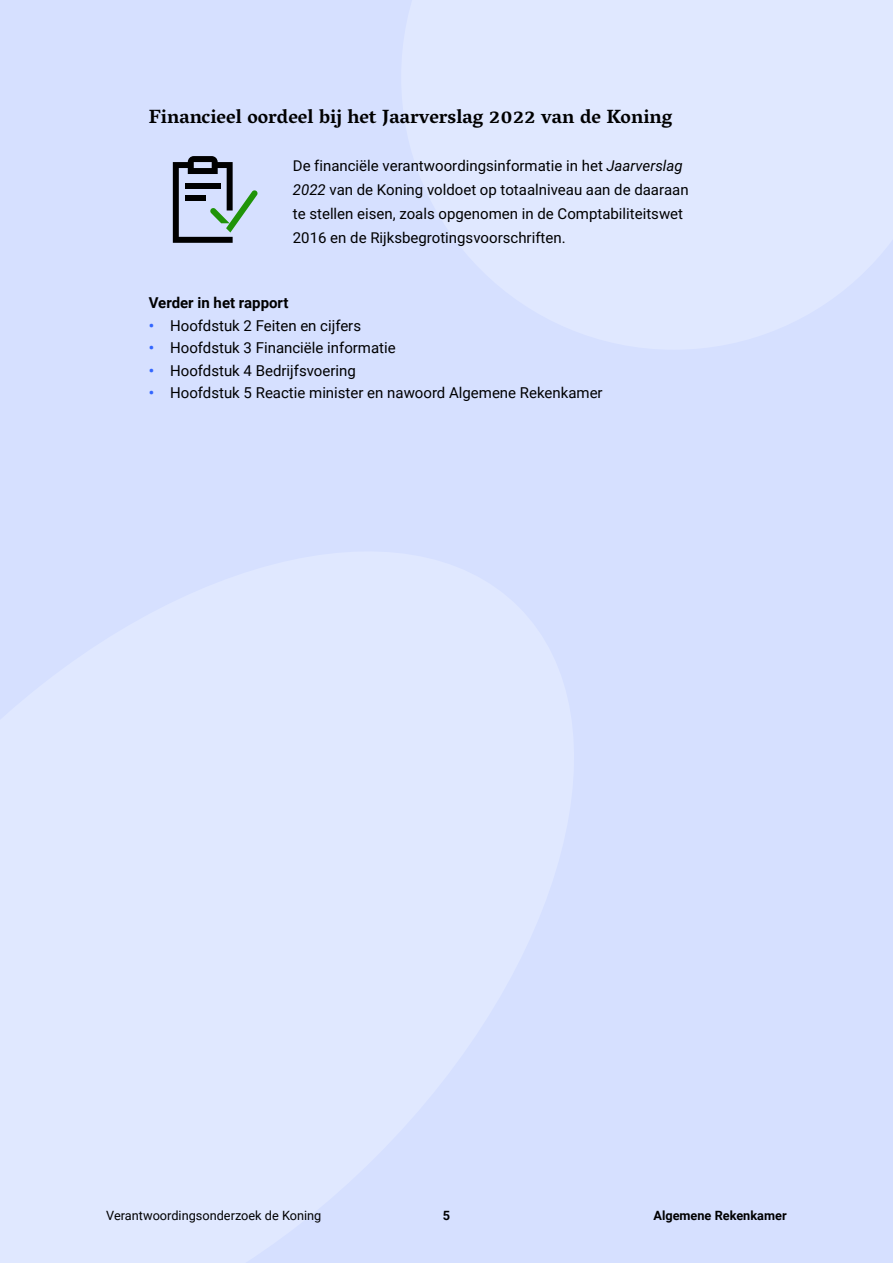
<style>
.page{position:relative;width:893px;height:1263px;background:#d6e0ff}
.page>*{position:absolute;margin:0;border:0;box-sizing:border-box;transform-origin:0 0}
.t1{font:700 19.5px "Vesper Libre";color:#000}
.t2{font:15px/24px "Roboto";color:#000}
.c-bold_h4{font:700 15px "Roboto";color:#000}
.t3{font:12.75px "Roboto";color:#000}
.t4{font:700 12.75px "Roboto";color:#000}
.s1{font-style:italic}
.s2{font-weight:700;color:#36f}
</style>
<div class="page">
<svg style="left:173px;top:156px;width:85px;height:87px"></svg>
<p class="t1" style="left:149px;top:103px;width:525px">Financieel oordeel bij het Jaarverslag 2022 van de Koning</p>
<p class="t2" style="left:293px;top:153px;width:397px">De financiële verantwoordingsinformatie in het <span class="s1">Jaarverslag 2022</span> van de Koning voldoet op totaalniveau aan de daaraan te stellen eisen, zoals opgenomen in de Comptabiliteitswet 2016 en de Rijksbegrotingsvoorschriften.</p>
<h4 class="c-bold_h4" style="left:149px;top:292px;width:141px">Verder in het rapport</h4>
<p class="t2" style="left:149px;top:313px;width:214px"><span class="s2">•</span> Hoofdstuk 2 Feiten en cijfers</p>
<p class="t2" style="left:149px;top:335px;width:248px"><span class="s2">•</span> Hoofdstuk 3 Financiële informatie</p>
<p class="t2" style="left:149px;top:358px;width:208px"><span class="s2">•</span> Hoofdstuk 4 Bedrijfsvoering</p>
<p class="t2" style="left:149px;top:380px;width:455px"><span class="s2">•</span> Hoofdstuk 5 Reactie minister en nawoord Algemene Rekenkamer</p>
<p class="t3" style="left:106px;top:1207px;width:217px">Verantwoordingsonderzoek de Koning</p>
<p class="t4" style="left:443px;top:1207px;width:9px">5</p>
<p class="t4" style="left:653px;top:1207px;width:135px">Algemene Rekenkamer</p>
</div>
